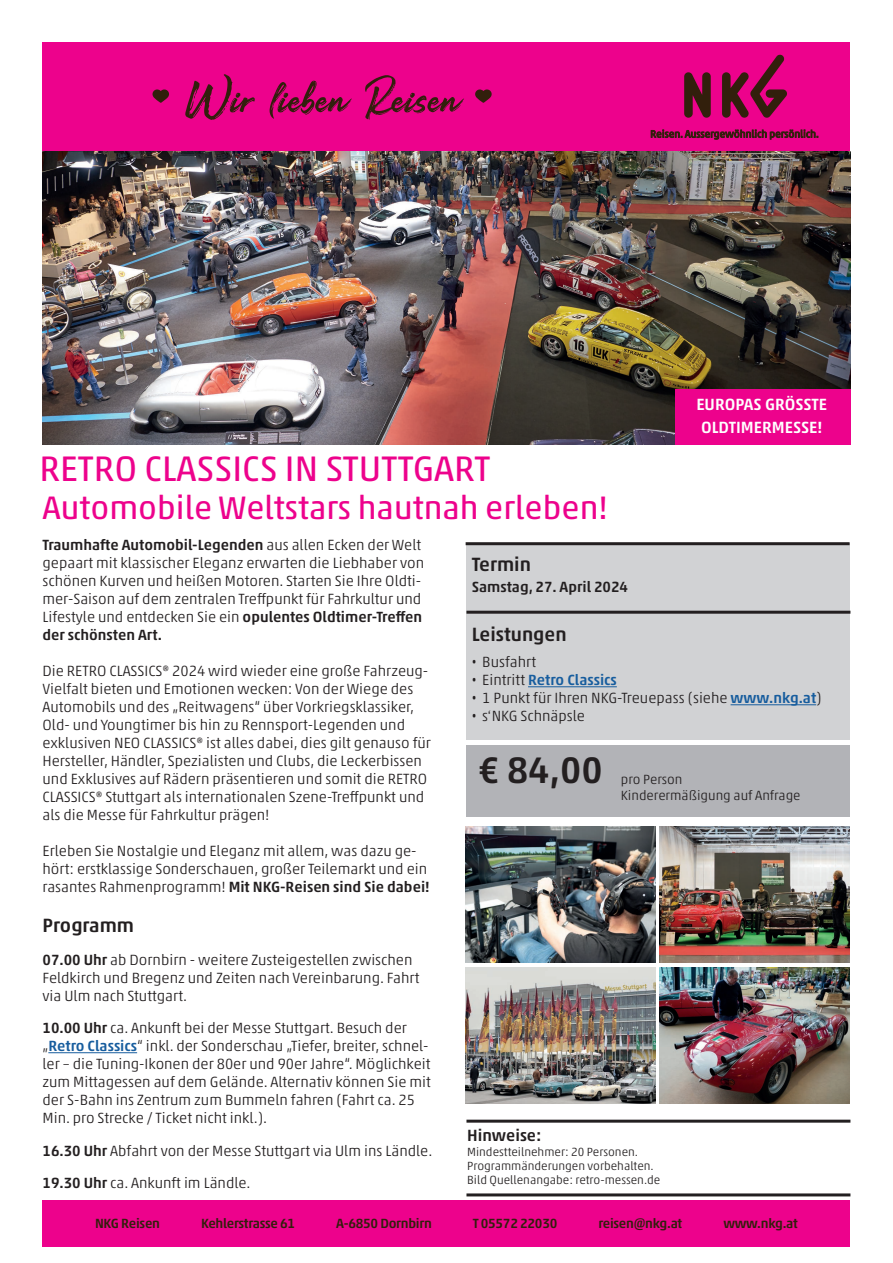
<style>
.page{position:relative;width:893px;height:1263px;background:#fff}
.page>*{position:absolute;margin:0;border:0;box-sizing:border-box;transform-origin:0 0}
.t1{font:500 37.5px "Akko Pro";color:#231f20}
.t2{font:36px "Akko Pro";color:#ed028c}
.t3{font:33px "Akko Pro";color:#ed028c}
.t4{font:500 19.5px "Akko Pro";color:#231f20}
.t5{font:500 16.5px/22.5px "Akko Pro";color:#fff}
.t6{font:500 16.5px "Akko Pro";color:#231f20}
.t7{font:300 15px/18px "Akko Pro";color:#231f20}
.t8{font:500 15px "Akko Pro";color:#175d9e}
.t9{font:500 15px "Akko Pro";color:#231f20}
.t10{font:500 13.5px "Akko Pro";letter-spacing:-.02em;color:#321f0c}
.t11{font:300 13.5px/16.2px "Akko Pro";color:#231f20}
.t12{font:300 12px/14.4px "Akko Pro";color:#231f20}
.s1{font-weight:500}
.s2{font-weight:500;color:#175d9e}
.s3{font-family:"Gotham Condensed";font-weight:400}
.s4{font-family:"Gotham Condensed";font-weight:400;color:#231f20}
.s5{font-weight:300;color:#231f20}
</style>
<div class="page">
<div style="left:466px;top:544px;width:384px;height:79px;background:#d1d2d4"></div>
<div style="left:43px;top:43px;width:807px;height:109px;background:#ed028c"></div>
<div style="left:43px;top:1201px;width:807px;height:46px;background:#ed028c"></div>
<svg style="left:475px;top:89px;width:17px;height:14px"></svg>
<svg style="left:152px;top:89px;width:17px;height:14px"></svg>
<svg style="left:185px;top:74px;width:70px;height:46px"></svg>
<svg style="left:270px;top:81px;width:82px;height:38px"></svg>
<svg style="left:365px;top:75px;width:99px;height:45px"></svg>
<img style="left:660px;top:967px;width:190px;height:136px">
<div style="left:466px;top:745px;width:384px;height:72px;background:#b2b3b7"></div>
<div style="left:466px;top:623px;width:384px;height:117px;background:#d1d2d4"></div>
<hr style="left:48px;top:1052px;width:89px;height:1px;background:#175d9e">
<hr style="left:528px;top:686px;width:89px;height:1px;background:#175d9e">
<hr style="left:731px;top:704px;width:85px;height:1px;background:#175d9e">
<hr style="left:466px;top:611px;width:384px;height:3px;background:#231f20">
<hr style="left:466px;top:1193px;width:384px;height:3px;background:#231f20">
<hr style="left:466px;top:1120px;width:384px;height:3px;background:#231f20">
<hr style="left:466px;top:542px;width:384px;height:3px;background:#231f20">
<img style="left:43px;top:152px;width:807px;height:292px">
<svg style="left:651px;top:129px;width:167px;height:11px"></svg>
<svg style="left:684px;top:72px;width:27px;height:46px"></svg>
<svg style="left:722px;top:54px;width:65px;height:64px"></svg>
<div style="left:675px;top:389px;width:176px;height:55px;background:#ed028c"></div>
<img style="left:466px;top:967px;width:190px;height:136px">
<img style="left:660px;top:827px;width:190px;height:136px">
<img style="left:466px;top:827px;width:190px;height:136px">
<h2 class="t2" style="left:39px;top:447px;width:453px">RETRO CLASSICS IN STUTTGART</h2>
<h3 class="t3" style="left:43px;top:487px;width:567px">Automobile Weltstars hautnah erleben!</h3>
<p class="t5" style="left:696px;top:393px;width:132px">EUROPAS GRÖSSTE<br>OLDTIMERMESSE!</p>
<p class="t7" style="left:43px;top:536px;width:383px"><span class="s1">Traumhafte Automobil-Legenden</span> aus allen Ecken der Welt gepaart mit klassischer Eleganz erwarten die Liebhaber von schönen Kurven und heißen Motoren. Starten Sie Ihre Oldti&shy;mer-Saison auf dem zentralen Treffpunkt für Fahrkultur und Lifestyle und entdecken Sie ein <span class="s1">opulentes Oldtimer-Treffen der schönsten Art.</span></p>
<p class="t7" style="left:43px;top:662px;width:390px">Die RETRO CLASSICS® 2024 wird wieder eine große Fahrzeug-Vielfalt bieten und Emotionen wecken: Von der Wiege des Automobils und des „Reitwagens“ über Vorkriegsklassiker, Old- und Youngtimer bis hin zu Rennsport-Legenden und exklusiven NEO CLASSICS® ist alles dabei, dies gilt genauso für Hersteller, Händler, Spezialisten und Clubs, die Leckerbissen und Exklusives auf Rädern präsentieren und somit die RETRO CLASSICS® Stuttgart als internationalen Szene-Treffpunkt und als die Messe für Fahrkultur prägen!</p>
<p class="t7" style="left:43px;top:842px;width:389px">Erleben Sie Nostalgie und Eleganz mit allem, was dazu ge&shy;hört: erstklassige Sonderschauen, großer Teilemarkt und ein rasantes Rahmenprogramm! <span class="s1">Mit NKG-Reisen sind Sie dabei!</span></p>
<h3 class="t4" style="left:43px;top:914px;width:93px">Programm</h3>
<p class="t7" style="left:43px;top:950px;width:378px"><span class="s1">07.00 Uhr</span> ab Dornbirn - weitere Zusteigestellen zwischen<br>Feldkirch und Bregenz und Zeiten nach Vereinbarung. Fahrt via Ulm nach Stuttgart.</p>
<p class="t7" style="left:43px;top:1019px;width:390px"><span class="s1">10.00 Uhr</span> ca. Ankunft bei der Messe Stuttgart. Besuch der „<span class="s2">Retro Classics</span>“ inkl. der Sonderschau „Tiefer, breiter, schnel&shy;ler – die Tuning-Ikonen der 80er und 90er Jahre“. Möglichkeit zum Mittagessen auf dem Gelände. Alternativ können Sie mit der S-Bahn ins Zentrum zum Bummeln fahren (Fahrt ca. 25<br>Min. pro Strecke / Ticket nicht inkl.).</p>
<p class="t7" style="left:43px;top:1134px;width:391px;line-height:32.4px"><span class="s1">16.30 Uhr</span> Abfahrt von der Messe Stuttgart via Ulm ins Ländle.<br><span class="s1">19.30 Uhr</span> ca. Ankunft im Ländle.</p>
<h3 class="t4" style="left:472px;top:553px;width:61px">Termin</h3>
<p class="t9" style="left:472px;top:577px;width:158px">Samstag, 27. April 2024</p>
<h3 class="t4" style="left:472px;top:622px;width:96px">Leistungen</h3>
<p class="t7" style="left:472px;top:653px;width:66px"><span class="s3">•</span> Busfahrt</p>
<p class="t8" style="left:472px;top:671px;width:147px"><span class="s4">•</span> <span class="s5">Eintritt</span> Retro Classics</p>
<p class="t7" style="left:472px;top:689px;width:351px"><span class="s3">•</span> 1 Punkt für Ihren NKG-Treuepass (siehe <span class="s2">www.nkg.at</span>)</p>
<p class="t7" style="left:472px;top:707px;width:115px"><span class="s3">•</span> s<span class="s3">‘</span>NKG Schnäpsle</p>
<h1 class="t1" style="left:478px;top:747px;width:126px">€ 84,00</h1>
<p class="t11" style="left:621px;top:771px;width:181px">pro Person<br>Kinderermäßigung auf Anfrage</p>
<p class="t6" style="left:467px;top:1125px;width:76px">Hinweise:</p>
<p class="t12" style="left:467px;top:1144px;width:195px">Mindestteilnehmer: 20 Personen.<br>Programmänderungen vorbehalten.<br>Bild Quellenangabe: retro-messen.de</p>
<p class="t10" style="left:95px;top:1215px;width:67px">NKG Reisen</p>
<p class="t10" style="left:201px;top:1215px;width:96px">Kehlerstrasse 61</p>
<p class="t10" style="left:336px;top:1215px;width:97px">A-6850 Dornbirn</p>
<p class="t10" style="left:473px;top:1215px;width:86px">T 05572 22030</p>
<p class="t10" style="left:598px;top:1215px;width:85px">reisen@nkg.at</p>
<p class="t10" style="left:723px;top:1215px;width:76px">www.nkg.at</p>
</div>
